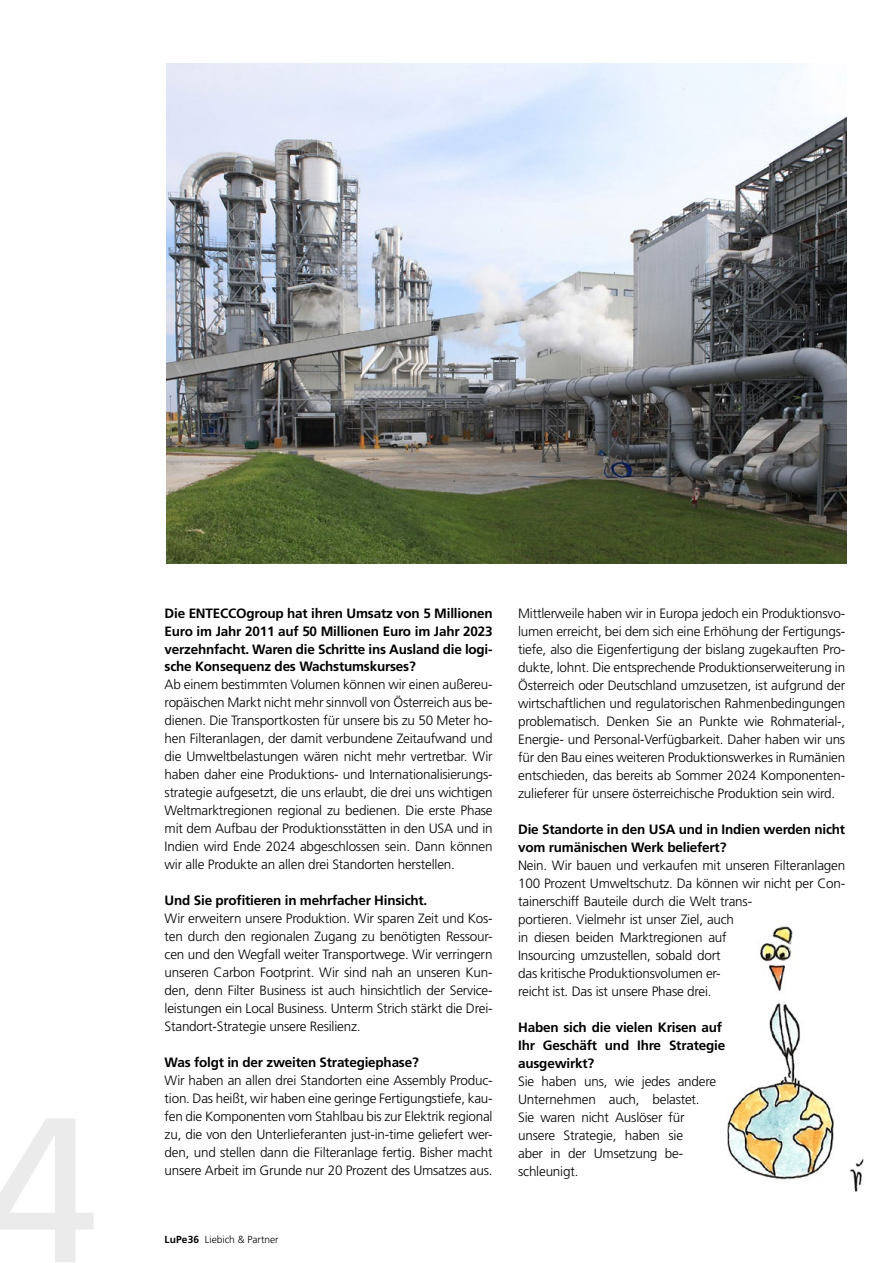
<style>
.page{position:relative;width:893px;height:1263px;background:#fff}
.page>*{position:absolute;margin:0;border:0;box-sizing:border-box;transform-origin:0 0}
.t1{font:300 13.5px/18px "Frutiger LT Std";letter-spacing:-.015em;color:#000;text-align:justify}
.t2{font:700 13.5px/18px "Frutiger LT Std";letter-spacing:-.015em;color:#000}
.t3{font:300 10.2px "Frutiger LT Std";color:#000}
.s1{font-weight:700}
</style>
<div class="page">
<img style="left:166px;top:64px;width:680px;height:500px">
<img style="left:727px;top:926px;width:137px;height:266px">
<p class="t2" style="left:165px;top:605px;width:330px;text-align:justify">Die ENTECCOgroup hat ihren Umsatz von 5 Millionen Euro im Jahr 2011 auf 50 Millionen Euro im Jahr 2023 verzehnfacht. Waren die Schritte ins Ausland die logi&shy;sche Konsequenz des Wachstumskurses?</p>
<p class="t1" style="left:165px;top:676px;width:330px">Ab einem bestimmten Volumen können wir einen außereu&shy;ropäischen Markt nicht mehr sinnvoll von Österreich aus be&shy;dienen. Die Transportkosten für unsere bis zu 50 Meter ho&shy;hen Filteranlagen, der damit verbundene Zeitaufwand und die Umweltbelastungen wären nicht mehr vertretbar. Wir haben daher eine Produktions- und Internationalisierungs&shy;strategie aufgesetzt, die uns erlaubt, die drei uns wichtigen Weltmarktregionen regional zu bedienen. Die erste Phase mit dem Aufbau der Produktionsstätten in den USA und in Indien wird Ende 2024 abgeschlossen sein. Dann können wir alle Produkte an allen drei Standorten herstellen.</p>
<p class="t2" style="left:165px;top:893px;width:264px">Und Sie profitieren in mehrfacher Hinsicht.</p>
<p class="t1" style="left:165px;top:910px;width:330px">Wir erweitern unsere Produktion. Wir sparen Zeit und Kos&shy;ten durch den regionalen Zugang zu benötigten Ressour&shy;cen und den Wegfall weiter Transportwege. Wir verringern unseren Carbon Footprint. Wir sind nah an unseren Kun&shy;den, denn Filter Business ist auch hinsichtlich der Service&shy;leistungen ein Local Business. Unterm Strich stärkt die Drei-Standort-Strategie unsere Resilienz.</p>
<p class="t2" style="left:165px;top:1055px;width:256px">Was folgt in der zweiten Strategiephase?</p>
<p class="t1" style="left:165px;top:1072px;width:330px">Wir haben an allen drei Standorten eine Assembly Produc&shy;tion. Das heißt, wir haben eine geringe Fertigungstiefe, kau&shy;fen die Komponenten vom Stahlbau bis zur Elektrik regional zu, die von den Unterlieferanten just-in-time geliefert wer&shy;den, und stellen dann die Filteranlage fertig. Bisher macht unsere Arbeit im Grunde nur 20 Prozent des Umsatzes aus.</p>
<p class="t3" style="left:165px;top:1234px;width:115px"><span class="s1">LuPe36</span> Liebich &amp; Partner</p>
<p class="t1" style="left:518px;top:604px;width:329px">Mittlerweile haben wir in Europa jedoch ein Produktionsvo&shy;lumen erreicht, bei dem sich eine Erhöhung der Fertigungs&shy;tiefe, also die Eigenfertigung der bislang zugekauften Pro&shy;dukte, lohnt. Die entsprechende Produktionserweiterung in Österreich oder Deutschland umzusetzen, ist aufgrund der wirtschaftlichen und regulatorischen Rahmenbedingungen problematisch. Denken Sie an Punkte wie Rohmaterial-, Energie- und Personal-Verfügbarkeit. Daher haben wir uns für den Bau eines weiteren Produktionswerkes in Rumänien entschieden, das bereits ab Sommer 2024 Komponenten&shy;zulieferer für unsere österreichische Produktion sein wird.</p>
<p class="t2" style="left:518px;top:821px;width:328px">Die Standorte in den USA und in Indien werden nicht vom rumänischen Werk beliefert?</p>
<p class="t1" style="left:518px;top:856px;width:329px;text-align:left">Nein. Wir bauen und verkaufen mit unseren Filteranlagen 100 Prozent Umweltschutz. Da können wir nicht per Con&shy;tainerschiff Bauteile durch die Welt trans-<br>portieren. Vielmehr ist unser Ziel, auch<br>in diesen beiden Marktregionen auf<br>Insourcing umzustellen, sobald dort<br>das kritische Produktionsvolumen er-<br>reicht ist. Das ist unsere Phase drei.</p>
<p class="t2" style="left:518px;top:1019px;width:208px">Haben sich die vielen Krisen auf<br>Ihr Geschäft und Ihre Strategie ausgewirkt?</p>
<p class="t1" style="left:518px;top:1072px;width:200px;text-align:left">Sie haben uns, wie jedes andere<br>Unternehmen auch, belastet.<br>Sie waren nicht Auslöser für unsere Strategie, haben sie<br>aber in der Umsetzung be&shy;schleunigt.</p>
</div>
